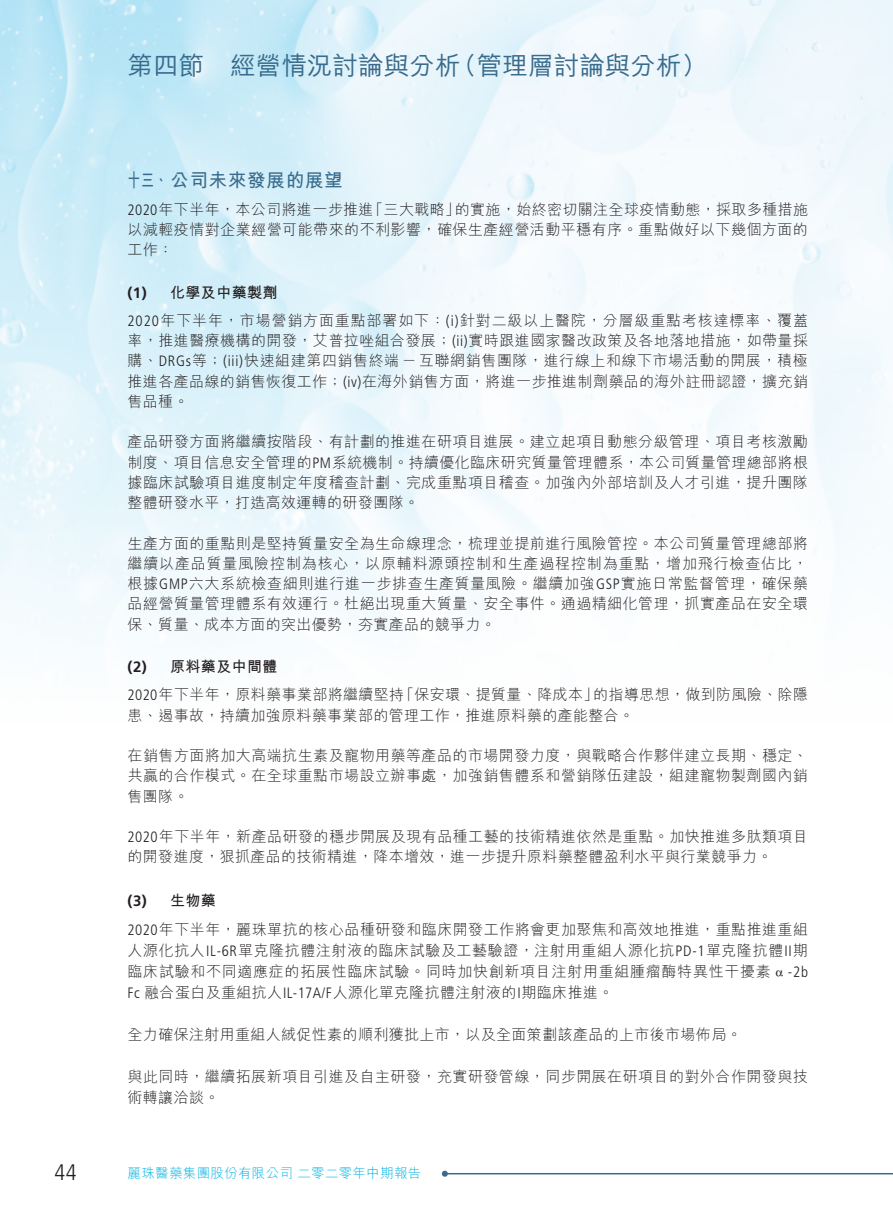
<style>
.page{position:relative;width:893px;height:1212px;background:#fff}
.page>*{position:absolute;margin:0;border:0;box-sizing:border-box;transform-origin:0 0}
.t1{font:500 25.5px "M Hei HK";letter-spacing:.005em;color:#386b8c}
.t2{font:300 condensed 22.5px "Frutiger LT Std";color:#231f20}
.t3{font:700 18.75px "M Hei HK";letter-spacing:.03em;color:#386b8c;scale:.7 1}
.t4{font:300 15px/20.2px "M Hei HK";letter-spacing:.03em;color:#231f20;text-align:justify}
.t5{font:300 15px/27.9px "M Hei HK";letter-spacing:.055em;color:#231f20}
.t6{font:300 13.5px "M Hei HK";letter-spacing:.025em;color:#00b4e3}
.s1{font-family:"Frutiger LT Std";font-stretch:condensed}
.s2{font-family:"Frutiger LT Std";font-weight:700}
.s3{font-weight:700}
.s4{font-family:"M Sung HKS"}
</style>
<div class="page">
<img style="left:0;top:0;width:893px;height:1175px">
<hr style="left:445px;top:1173px;width:448px;height:1px;background:#386b8c">
<svg style="left:442px;top:1171px;width:6px;height:6px"></svg>
<p class="t2" style="left:55px;top:1159px;width:23px">44</p>
<h1 class="t1" style="left:128px;top:47px;width:581px">第四節 經營情況討論與分析（管理層討論與分析）</h1>
<p class="t3" style="left:128px;top:166px;width:309px">十三、公司未來發展的展望</p>
<p class="t4" style="left:128px;top:199px;width:682px"><span class="s1">2020</span>年下半年，本公司將進一步推進「三大戰略」的實施，始終密切關注全球疫情動態，採取多種措施以減輕疫情對企業經營可能帶來的不利影響，確保生產經營活動平穩有序。重點做好以下幾個方面的工作：</p>
<p class="t5" style="left:128px;top:278px;width:682px"><span class="s2">(1)</span> <span class="s3">化學及中藥製劑<br></span><span class="s1">2020</span>年下半年，市場營銷方面重點部署如下：<span class="s1">(i)</span>針對二級以上醫院，分層級重點考核達標率、覆蓋</p>
<p class="t4" style="left:128px;top:330px;width:682px">率，推進醫療機構的開發，艾普拉唑組合發展；<span class="s1">(ii)</span>實時跟進國家醫改政策及各地落地措施，如帶量採購、<span class="s1">DRGs</span>等；<span class="s1">(iii)</span>快速組建第四銷售終端－互聯網銷售團隊，進行線上和線下市場活動的開展，積極推進各產品線的銷售恢復工作；<span class="s1">(iv)</span>在海外銷售方面，將進一步推進制劑藥品的海外註冊認證，擴充銷售品種。</p>
<p class="t4" style="left:128px;top:432px;width:682px">產品研發方面將繼續按階段、有計劃的推進在研項目進展。建立起項目動態分級管理、項目考核激勵制度、項目信息安全管理的<span class="s1">PM</span>系統機制。持續優化臨床研究質量管理體系，本公司質量管理總部將根據臨床試驗項目進度制定年度稽查計劃、完成重點項目稽查。加強內外部培訓及人才引進，提升團隊整體研發水平，打造高效運轉的研發團隊。</p>
<p class="t4" style="left:128px;top:533px;width:682px">生產方面的重點則是堅持質量安全為生命線理念，梳理並提前進行風險管控。本公司質量管理總部將繼續以產品質量風險控制為核心，以原輔料源頭控制和生產過程控制為重點，增加飛行檢查佔比，根據<span class="s1">GMP</span>六大系統檢查細則進行進一步排查生產質量風險。繼續加強<span class="s1">GSP</span>實施日常監督管理，確保藥品經營質量管理體系有效運行。杜絕出現重大質量、安全事件。通過精細化管理，抓實產品在安全環保、質量、成本方面的突出優勢，夯實產品的競爭力。</p>
<p class="t4" style="left:128px;top:653px;width:682px;line-height:27.9px"><span class="s2">(2)</span> <span class="s3">原料藥及中間體<br></span><span class="s1">2020</span>年下半年，原料藥事業部將繼續堅持「保安環、提質量、降成本」的指導思想，做到防風險、除隱</p>
<p class="t4" style="left:128px;top:705px;width:508px">患、遏事故，持續加強原料藥事業部的管理工作，推進原料藥的產能整合。</p>
<p class="t4" style="left:128px;top:745px;width:682px">在銷售方面將加大高端抗生素及寵物用藥等產品的市場開發力度，與戰略合作夥伴建立長期、穩定、共贏的合作模式。在全球重點市場設立辦事處，加強銷售體系和營銷隊伍建設，組建寵物製劑國內銷售團隊。</p>
<p class="t4" style="left:128px;top:826px;width:682px"><span class="s1">2020</span>年下半年，新產品研發的穩步開展及現有品種工藝的技術精進依然是重點。加快推進多肽類項目的開發進度，狠抓產品的技術精進，降本增效，進一步提升原料藥整體盈利水平與行業競爭力。</p>
<p class="t4" style="left:128px;top:886px;width:682px;line-height:28.7px"><span class="s2">(3)</span> <span class="s3">生物藥<br></span><span class="s1">2020</span>年下半年，麗珠單抗的核心品種研發和臨床開發工作將會更加聚焦和高效地推進，重點推進重組</p>
<p class="t4" style="left:128px;top:939px;width:682px;line-height:21px">人源化抗人<span class="s1">IL-6R</span>單克隆抗體注射液的臨床試驗及工藝驗證，注射用重組人源化抗<span class="s1">PD-1</span>單克隆抗體<span class="s1">II</span>期臨床試驗和不同適應症的拓展性臨床試驗。同時加快創新項目注射用重組腫瘤酶特異性干擾素<span class="s4">α</span><span class="s1">-2b Fc</span> 融合蛋白及重組抗人<span class="s1">IL-17A/F</span>人源化單克隆抗體注射液的<span class="s1">I</span>期臨床推進。</p>
<p class="t4" style="left:128px;top:1024px;width:616px">全力確保注射用重組人絨促性素的順利獲批上市，以及全面策劃該產品的上市後市場佈局。</p>
<p class="t4" style="left:128px;top:1065px;width:682px;line-height:21px">與此同時，繼續拓展新項目引進及自主研發，充實研發管線，同步開展在研項目的對外合作開發與技術轉讓洽談。</p>
<p class="t6" style="left:128px;top:1166px;width:295px">麗珠醫藥集團股份有限公司二零二零年中期報告</p>
</div>
